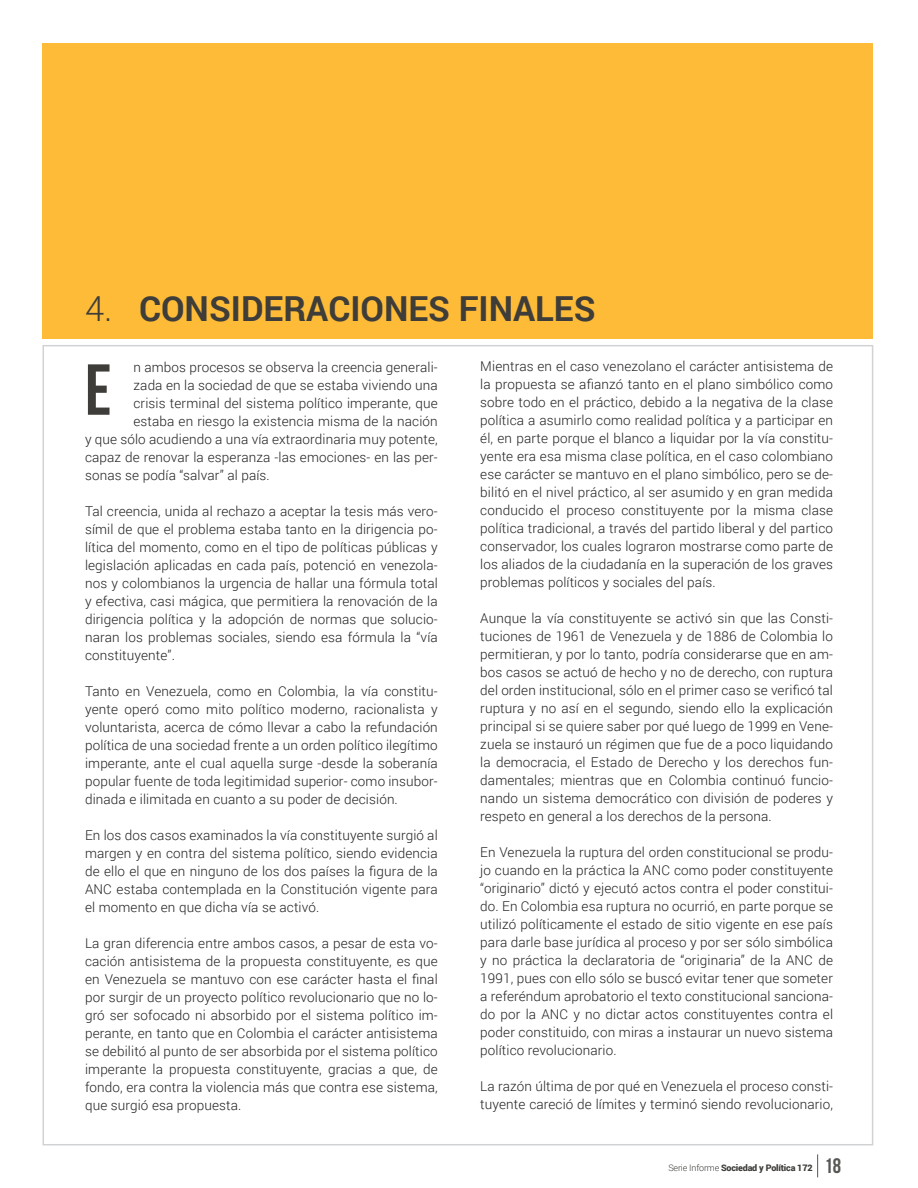
<style>
.page{position:relative;width:918px;height:1188px;background:#fff}
.page>*{position:absolute;margin:0;border:0;box-sizing:border-box;transform-origin:0 0}
.t1{font:72px "Bebas Neue";color:#3e3d39}
.t2{font:700 34.5px "Roboto";color:#3e3d39}
.t3{font:21px "Bebas Neue";color:#585754}
.t4{font:300 13.5px/18px "Roboto";letter-spacing:.01em;color:#231f20;text-align:justify}
.t5{font:900 9px "Roboto";letter-spacing:-.02em;color:#3e3d39}
.s1{font-weight:300}
</style>
<div class="page">
<svg style="left:817px;top:1154px;width:1px;height:23px"></svg>
<div style="left:43px;top:43px;width:830px;height:295px;background:#fdbb38"></div>
<p class="t2" style="left:85px;top:284px;width:512px"><span class="s1">4.</span> CONSIDERACIONES FINALES</p>
<p class="t4" style="left:134px;top:358px;width:306px">n ambos procesos se observa la creencia generali-</p>
<p class="t4" style="left:134px;top:376px;width:306px">zada en la sociedad de que se estaba viviendo una</p>
<p class="t4" style="left:134px;top:394px;width:306px">crisis terminal del sistema político imperante, que</p>
<p class="t4" style="left:134px;top:412px;width:306px">estaba en riesgo la existencia misma de la nación</p>
<p class="t4" style="left:85px;top:430px;width:354px">y que sólo acudiendo a una vía extraordinaria muy potente,</p>
<p class="t4" style="left:85px;top:448px;width:354px">capaz de renovar la esperanza -las emociones- en las per-</p>
<p class="t4" style="left:85px;top:466px;width:186px">sonas se podía “salvar” al país.</p>
<p class="t4" style="left:85px;top:502px;width:354px">Tal creencia, unida al rechazo a aceptar la tesis más vero&shy;símil de que el problema estaba tanto en la dirigencia po&shy;lítica del momento, como en el tipo de políticas públicas y legislación aplicadas en cada país, potenció en venezola&shy;nos y colombianos la urgencia de hallar una fórmula total y efectiva, casi mágica, que permitiera la renovación de la dirigencia política y la adopción de normas que solucio&shy;naran los problemas sociales, siendo esa fórmula la “vía constituyente”.</p>
<p class="t4" style="left:85px;top:682px;width:354px">Tanto en Venezuela, como en Colombia, la vía constitu&shy;yente operó como mito político moderno, racionalista y voluntarista, acerca de cómo llevar a cabo la refundación política de una sociedad frente a un orden político ilegítimo imperante, ante el cual aquella surge -desde la soberanía popular fuente de toda legitimidad superior- como insubor&shy;dinada e ilimitada en cuanto a su poder de decisión.</p>
<p class="t4" style="left:85px;top:826px;width:354px">En los dos casos examinados la vía constituyente surgió al margen y en contra del sistema político, siendo evidencia de ello el que en ninguno de los dos países la figura de la ANC estaba contemplada en la Constitución vigente para el momento en que dicha vía se activó.</p>
<p class="t4" style="left:85px;top:934px;width:354px">La gran diferencia entre ambos casos, a pesar de esta vo&shy;cación antisistema de la propuesta constituyente, es que en Venezuela se mantuvo con ese carácter hasta el final por surgir de un proyecto político revolucionario que no lo&shy;gró ser sofocado ni absorbido por el sistema político im&shy;perante, en tanto que en Colombia el carácter antisistema se debilitó al punto de ser absorbida por el sistema político imperante la propuesta constituyente, gracias a que, de fondo, era contra la violencia más que contra ese sistema, que surgió esa propuesta.</p>
<p class="t1" style="left:85px;top:350px;width:28px">E</p>
<p class="t4" style="left:480px;top:357px;width:354px">Mientras en el caso venezolano el carácter antisistema de la propuesta se afianzó tanto en el plano simbólico como sobre todo en el práctico, debido a la negativa de la clase política a asumirlo como realidad política y a participar en él, en parte porque el blanco a liquidar por la vía constitu&shy;yente era esa misma clase política, en el caso colombiano ese carácter se mantuvo en el plano simbólico, pero se de&shy;bilitó en el nivel práctico, al ser asumido y en gran medida conducido el proceso constituyente por la misma clase política tradicional, a través del partido liberal y del partico conservador, los cuales lograron mostrarse como parte de los aliados de la ciudadanía en la superación de los graves problemas políticos y sociales del país.</p>
<p class="t4" style="left:480px;top:609px;width:354px">Aunque la vía constituyente se activó sin que las Consti&shy;tuciones de 1961 de Venezuela y de 1886 de Colombia lo permitieran, y por lo tanto, podría considerarse que en am&shy;bos casos se actuó de hecho y no de derecho, con ruptura del orden institucional, sólo en el primer caso se verificó tal ruptura y no así en el segundo, siendo ello la explicación principal si se quiere saber por qué luego de 1999 en Vene&shy;zuela se instauró un régimen que fue de a poco liquidando la democracia, el Estado de Derecho y los derechos fun&shy;damentales; mientras que en Colombia continuó funcio&shy;nando un sistema democrático con división de poderes y respeto en general a los derechos de la persona.</p>
<p class="t4" style="left:480px;top:843px;width:354px">En Venezuela la ruptura del orden constitucional se produ&shy;jo cuando en la práctica la ANC como poder constituyente “originario” dictó y ejecutó actos contra el poder constitui&shy;do. En Colombia esa ruptura no ocurrió, en parte porque se utilizó políticamente el estado de sitio vigente en ese país para darle base jurídica al proceso y por ser sólo simbólica y no práctica la declaratoria de “originaria” de la ANC de 1991, pues con ello sólo se buscó evitar tener que someter a referéndum aprobatorio el texto constitucional sanciona&shy;do por la ANC y no dictar actos constituyentes contra el poder constituido, con miras a instaurar un nuevo sistema político revolucionario.</p>
<p class="t4" style="left:480px;top:1077px;width:354px">La razón última de por qué en Venezuela el proceso consti&shy;tuyente careció de límites y terminó siendo revolucionario,</p>
<p class="t5" style="left:668px;top:1162px;width:146px"><span class="s1">Serie Informe</span> Sociedad y Política 172</p>
<p class="t3" style="left:825px;top:1155px;width:18px">18</p>
</div>
